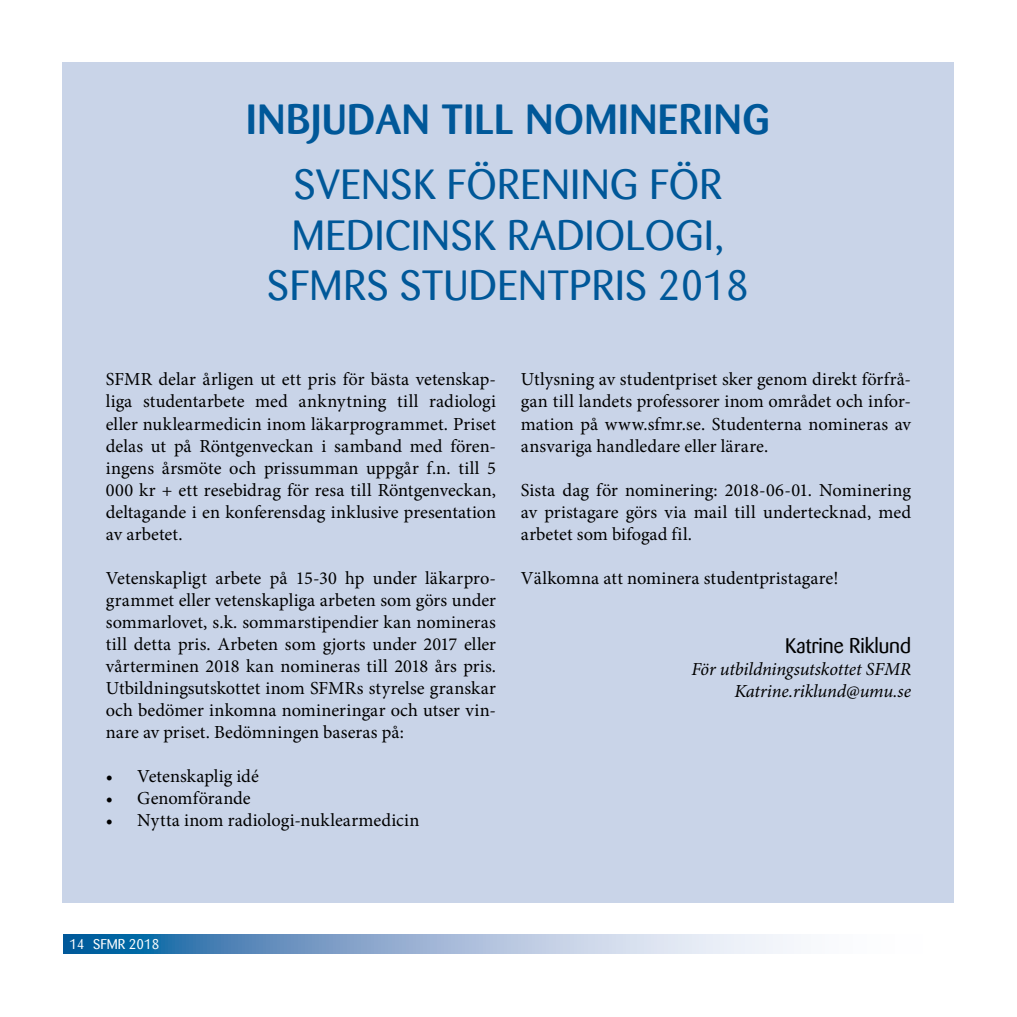
<style>
.page{position:relative;width:1017px;height:1017px;background:#fff}
.page>*{position:absolute;margin:0;border:0;box-sizing:border-box;transform-origin:0 0}
.t1{font:42px/50.4px "Barmeno";letter-spacing:.015em;color:#005899;text-align:center}
.t2{font:500 42px "Barmeno";letter-spacing:.015em;color:#005899}
.t3{font:21px "Barmeno";color:#000}
.t4{font:18.38px/22.1px "Minion Pro";letter-spacing:.005em;color:#000;text-align:justify}
.t5{font:italic 18.38px/22.1px "Minion Pro";letter-spacing:-.01em;color:#000;text-align:right}
.t6{font:14px "Barmeno";color:#fff}
</style>
<div class="page">
<div style="left:62px;top:62px;width:892px;height:841px;background:#c9d4e8"></div>
<svg style="left:63px;top:934px;width:731px;height:20px;background:#8eb0d1"></svg>
<h1 class="t2" style="left:246px;top:95px;width:525px">INBJUDAN TILL NOMINERING</h1>
<h1 class="t1" style="left:267px;top:160px;width:483px">SVENSK FÖRENING FÖR<br>MEDICINSK RADIOLOGI,<br>SFMRS STUDENTPRIS 2018</h1>
<p class="t4" style="left:106px;top:369px;width:392px">SFMR delar årligen ut ett pris för bästa vetenskap&shy;liga studentarbete med anknytning till radiologi eller nuklearmedicin inom läkarprogrammet. Priset delas ut på Röntgenveckan i samband med fören&shy;ingens årsmöte och prissumman uppgår f.n. till 5<br>000 kr + ett resebidrag för resa till Röntgenveckan, deltagande i en konferensdag inklusive presentation av arbetet.</p>
<p class="t4" style="left:106px;top:567px;width:392px">Vetenskapligt arbete på 15-30 hp under läkarpro&shy;grammet eller vetenskapliga arbeten som görs under sommarlovet, s.k. sommarstipendier kan nomineras till detta pris. Arbeten som gjorts under 2017 eller vårterminen 2018 kan nomineras till 2018 års pris.<br>Utbildningsutskottet inom SFMRs styrelse granskar och bedömer inkomna nomineringar och utser vin&shy;nare av priset. Bedömningen baseras på:</p>
<p class="t4" style="left:106px;top:766px;width:154px">• Vetenskaplig idé</p>
<p class="t4" style="left:106px;top:788px;width:146px">• Genomförande</p>
<p class="t4" style="left:106px;top:810px;width:315px">• Nytta inom radiologi-nuklearmedicin</p>
<p class="t4" style="left:521px;top:369px;width:392px">Utlysning av studentpriset sker genom direkt förfrå&shy;gan till landets professorer inom området och infor&shy;mation på www.sfmr.se. Studenterna nomineras av ansvariga handledare eller lärare.</p>
<p class="t4" style="left:521px;top:479px;width:392px">Sista dag för nominering: 2018-06-01. Nominering av pristagare görs via mail till undertecknad, med arbetet som bifogad fil.</p>
<p class="t4" style="left:521px;top:567px;width:319px">Välkomna att nominera studentpristagare!</p>
<p class="t3" style="left:785px;top:634px;width:127px">Katrine Riklund</p>
<p class="t5" style="left:691px;top:659px;width:221px">För utbildningsutskottet SFMR<br>Katrine.riklund@umu.se</p>
<p class="t6" style="left:69px;top:936px;width:91px">14 SFMR 2018</p>
</div>
